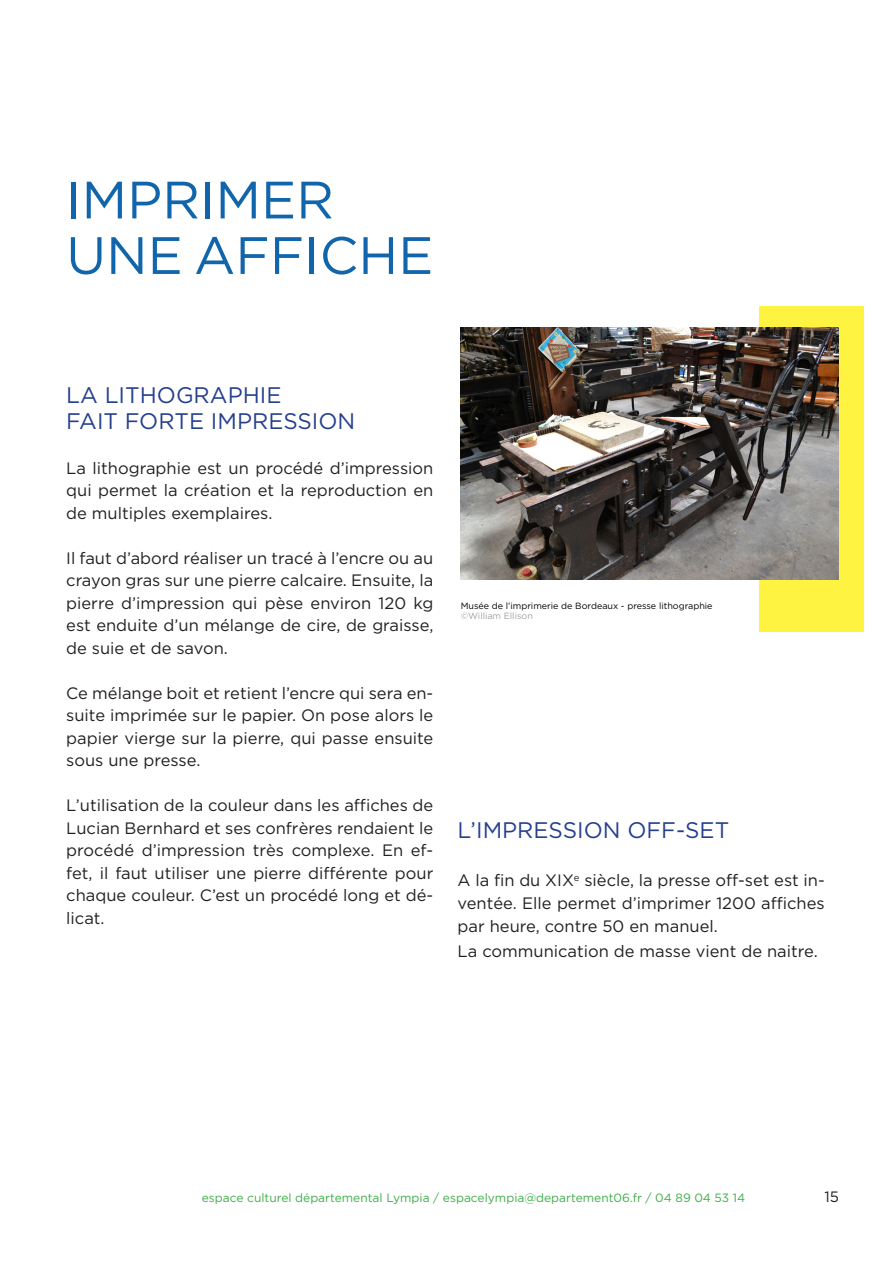
<style>
.page{position:relative;width:893px;height:1263px;background:#fff}
.page>*{position:absolute;margin:0;border:0;box-sizing:border-box;transform-origin:0 0}
.t1{font:52.5px "Gotham";color:#1165ab}
.t2{font:22.5px "Gotham";color:#253f8e}
.t3{font:16.5px/22.5px "Gotham";color:#231f20;text-align:justify}
.t4{font:15px "Gotham";color:#231f20}
.t5{font:12px "Gotham";color:#40ae49}
.t6{font:9px "Gotham";color:#000001}
.t7{font:9px "Gotham";color:#a0a1a5}
</style>
<div class="page">
<div style="left:759px;top:306px;width:105px;height:325px;background:#fff341"></div>
<img style="left:461px;top:327px;width:378px;height:252px">
<p class="t1" style="left:66px;top:171px;width:269px">IMPRIMER</p>
<p class="t1" style="left:66px;top:226px;width:369px">UNE AFFICHE</p>
<p class="t2" style="left:66px;top:383px;width:217px">LA LITHOGRAPHIE</p>
<p class="t2" style="left:66px;top:408px;width:291px">FAIT FORTE IMPRESSION</p>
<p class="t3" style="left:66px;top:456px;width:369px">La lithographie est un procédé d’impression qui permet la création et la reproduction en de multiples exemplaires.</p>
<p class="t3" style="left:66px;top:546px;width:369px">Il faut d’abord réaliser un tracé à l’encre ou au crayon gras sur une pierre calcaire. Ensuite, la pierre d’impression qui pèse environ 120 kg est enduite d’un mélange de cire, de graisse, de suie et de savon.</p>
<p class="t3" style="left:66px;top:681px;width:369px">Ce mélange boit et retient l’encre qui sera en&shy;suite imprimée sur le papier. On pose alors le papier vierge sur la pierre, qui passe ensuite sous une presse.</p>
<p class="t3" style="left:66px;top:794px;width:369px">L’utilisation de la couleur dans les affiches de Lucian Bernhard et ses confrères rendaient le procédé d’impression très complexe. En ef&shy;fet, il faut utiliser une pierre différente pour chaque couleur. C’est un procédé long et dé&shy;licat.</p>
<p class="t6" style="left:461px;top:601px;width:253px">Musée de l’imprimerie de Bordeaux - presse lithographie</p>
<p class="t7" style="left:461px;top:611px;width:74px">©William Ellison</p>
<p class="t2" style="left:458px;top:818px;width:273px">L’IMPRESSION OFF-SET</p>
<p class="t3" style="left:458px;top:869px;width:369px">A la fin du XIX<sup>e</sup> siècle, la presse off-set est in&shy;ventée. Elle permet d’imprimer 1200 affiches par heure, contre 50 en manuel.</p>
<p class="t3" style="left:458px;top:940px;width:362px">La communication de masse vient de naitre.</p>
<p class="t5" style="left:202px;top:1191px;width:545px">espace culturel départemental Lympia / espacelympia@departement06.fr / 04 89 04 53 14</p>
<p class="t4" style="left:824px;top:1188px;width:16px">15</p>
</div>
